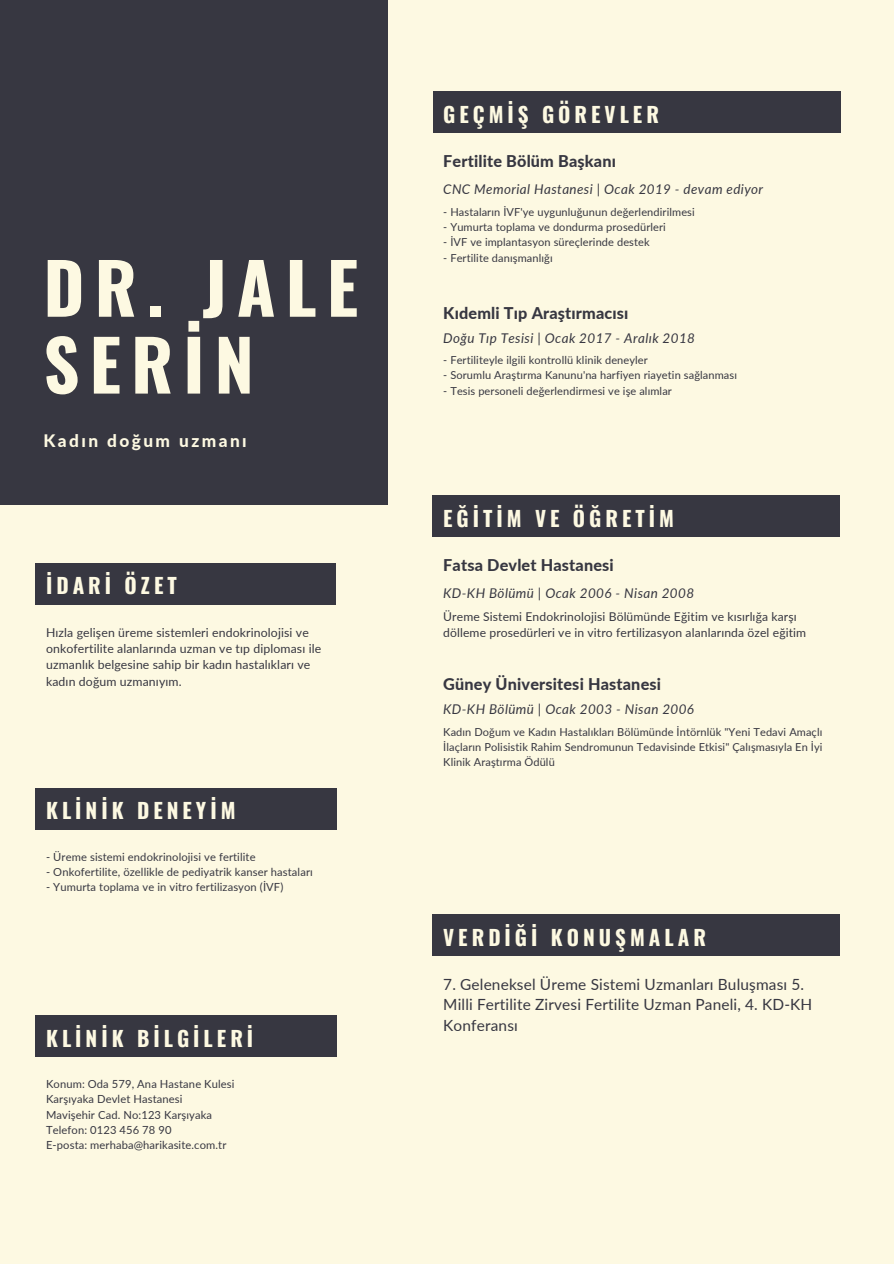
<style>
.page{position:relative;width:894px;height:1264px;background:#fff}
.page>*{position:absolute;margin:0;border:0;box-sizing:border-box;transform-origin:0 0}
.t1{font:700 70.05px/76.8px "Oswald";letter-spacing:.145em;color:#fdf9e2}
.t2{font:700 21px "Oswald";letter-spacing:.19em;color:#fdf9e2}
.t3{font:800 17.25px "Lato";letter-spacing:.14em;color:#fdf9e2}
.t4{font:800 16.2px "Lato";letter-spacing:.01em;color:#373741}
.t5{font:15.45px/20.9px "Lato";letter-spacing:.01em;color:#373741}
.t6{font:italic 13.5px "Lato";letter-spacing:.03em;color:#373741}
.t7{font:12.3px/16.5px "Lato";letter-spacing:.01em;color:#373741}
.t8{font:12.15px/16.5px "Lato";letter-spacing:.01em;color:#373741}
.t9{font:11.1px "Lato";letter-spacing:.01em;color:#373741}
.t10{font:10.95px/15.3px "Lato";letter-spacing:.01em;color:#373741;text-align:justify}
</style>
<div class="page">
<div style="left:0;top:0;width:893px;height:1263px;background:#fdf9e2"></div>
<div style="left:0;top:0;width:387px;height:504px;background:#373741"></div>
<div style="left:432px;top:91px;width:408px;height:42px;background:#373741"></div>
<div style="left:432px;top:914px;width:408px;height:42px;background:#373741"></div>
<div style="left:35px;top:563px;width:301px;height:41px;background:#373741"></div>
<div style="left:35px;top:788px;width:302px;height:41px;background:#373741"></div>
<div style="left:35px;top:1015px;width:302px;height:41px;background:#373741"></div>
<div style="left:432px;top:495px;width:408px;height:41px;background:#373741"></div>
<p class="t1" style="left:43px;top:247px;width:316px">DR. JALE<br>SERİN</p>
<p class="t3" style="left:43px;top:430px;width:205px">Kadın doğum uzmanı</p>
<p class="t2" style="left:46px;top:569px;width:132px">İDARİ ÖZET</p>
<p class="t7" style="left:46px;top:623px;width:276px">Hızla gelişen üreme sistemleri endokrinolojisi ve onkofertilite alanlarında uzman ve tıp diploması ile uzmanlık belgesine sahip bir kadın hastalıkları ve kadın doğum uzmanıyım.</p>
<p class="t2" style="left:46px;top:794px;width:191px">KLİNİK DENEYİM</p>
<p class="t9" style="left:46px;top:849px;width:211px">- Üreme sistemi endokrinolojisi ve fertilite</p>
<p class="t9" style="left:46px;top:865px;width:268px">- Onkofertilite, özellikle de pediyatrik kanser hastaları</p>
<p class="t9" style="left:46px;top:880px;width:239px">- Yumurta toplama ve in vitro fertilizasyon (İVF)</p>
<p class="t2" style="left:46px;top:1021px;width:209px">KLİNİK BİLGİLERİ</p>
<p class="t9" style="left:46px;top:1076px;width:190px">Konum: Oda 579, Ana Hastane Kulesi</p>
<p class="t9" style="left:46px;top:1092px;width:138px">Karşıyaka Devlet Hastanesi</p>
<p class="t9" style="left:46px;top:1107px;width:167px">Mavişehir Cad. No:123 Karşıyaka</p>
<p class="t9" style="left:46px;top:1122px;width:127px">Telefon: 0123 456 78 90</p>
<p class="t9" style="left:46px;top:1138px;width:182px">E-posta: merhaba@harikasite.com.tr</p>
<p class="t2" style="left:443px;top:98px;width:217px">GEÇMİŞ GÖREVLER</p>
<p class="t4" style="left:443px;top:151px;width:174px">Fertilite Bölüm Başkanı</p>
<p class="t6" style="left:443px;top:181px;width:321px">CNC Memorial Hastanesi | Ocak 2019 - devam ediyor</p>
<p class="t10" style="left:443px;top:204px;width:253px">- Hastaların İVF'ye uygunluğunun değerlendirilmesi</p>
<p class="t10" style="left:443px;top:219px;width:224px">- Yumurta toplama ve dondurma prosedürleri</p>
<p class="t10" style="left:443px;top:234px;width:208px">- İVF ve implantasyon süreçlerinde destek</p>
<p class="t10" style="left:443px;top:250px;width:111px">- Fertilite danışmanlığı</p>
<p class="t4" style="left:443px;top:303px;width:187px">Kıdemli Tıp Araştırmacısı</p>
<p class="t6" style="left:443px;top:329px;width:253px">Doğu Tıp Tesisi | Ocak 2017 - Aralık 2018</p>
<p class="t10" style="left:443px;top:352px;width:206px">- Fertiliteyle ilgili kontrollü klinik deneyler</p>
<p class="t10" style="left:443px;top:367px;width:295px">- Sorumlu Araştırma Kanunu'na harfiyen riayetin sağlanması</p>
<p class="t10" style="left:443px;top:383px;width:230px">- Tesis personeli değerlendirmesi ve işe alımlar</p>
<p class="t2" style="left:443px;top:501px;width:232px">EĞİTİM VE ÖĞRETİM</p>
<p class="t4" style="left:443px;top:555px;width:172px">Fatsa Devlet Hastanesi</p>
<p class="t6" style="left:443px;top:585px;width:252px">KD-KH Bölümü | Ocak 2006 - Nisan 2008</p>
<p class="t8" style="left:443px;top:607px;width:364px">Üreme Sistemi Endokrinolojisi Bölümünde Eğitim ve kısırlığa karşı dölleme prosedürleri ve in vitro fertilizasyon alanlarında özel eğitim</p>
<p class="t4" style="left:443px;top:674px;width:219px">Güney Üniversitesi Hastanesi</p>
<p class="t6" style="left:443px;top:700px;width:252px">KD-KH Bölümü | Ocak 2003 - Nisan 2006</p>
<p class="t10" style="left:443px;top:723px;width:380px">Kadın Doğum ve Kadın Hastalıkları Bölümünde İntörnlük "Yeni Tedavi Amaçlı İlaçların Polisistik Rahim Sendromunun Tedavisinde Etkisi" Çalışmasıyla En İyi Klinik Araştırma Ödülü</p>
<p class="t2" style="left:443px;top:921px;width:264px">VERDİĞİ KONUŞMALAR</p>
<p class="t5" style="left:443px;top:973px;width:370px">7. Geleneksel Üreme Sistemi Uzmanları Buluşması 5.<br>Milli Fertilite Zirvesi Fertilite Uzman Paneli, 4. KD-KH<br>Konferansı</p>
</div>
